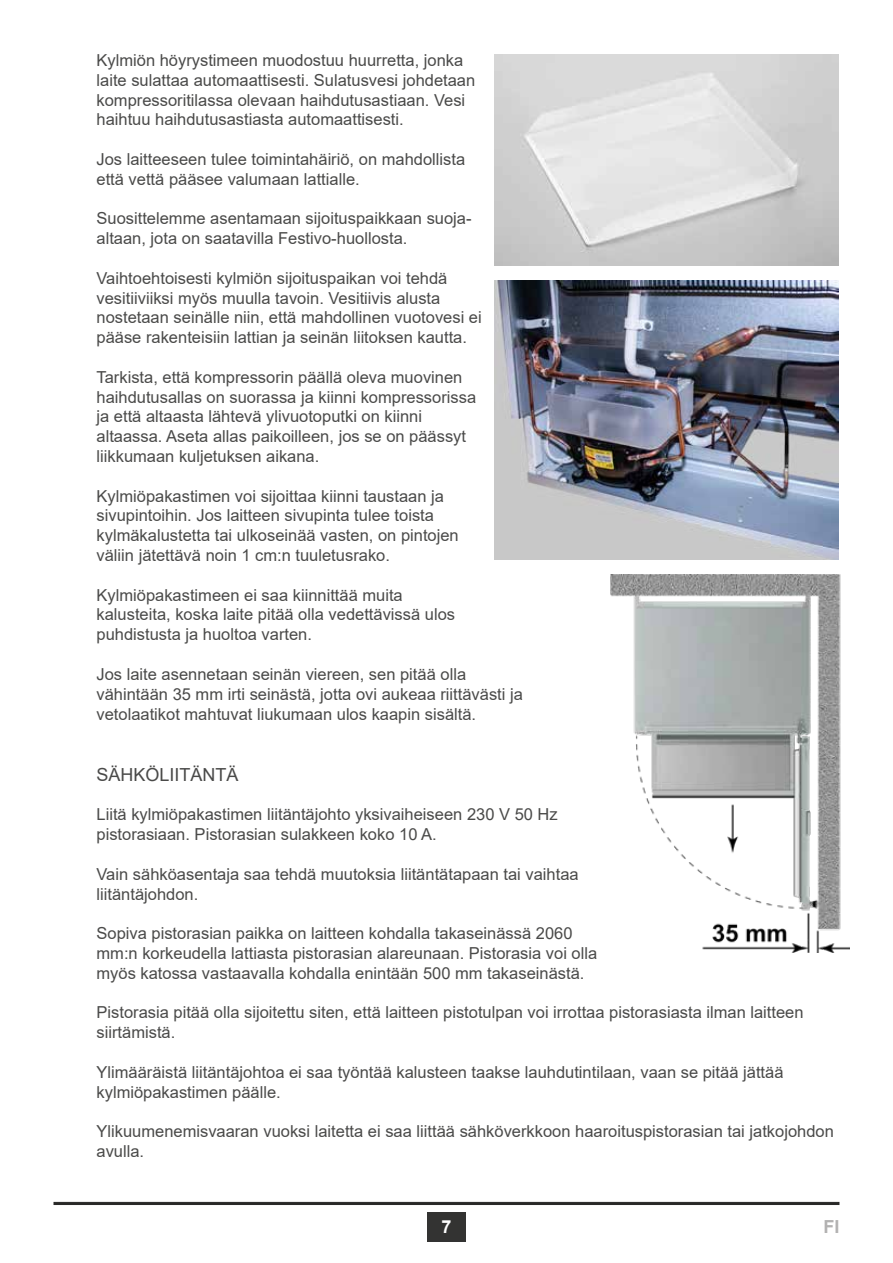
<style>
.page{position:relative;width:893px;height:1263px;background:#fff}
.page>*{position:absolute;margin:0;border:0;box-sizing:border-box;transform-origin:0 0}
.t1{font:18px "Arial";color:#4a4a49}
.t2{font:700 18px "Arial";color:#b3b2b2}
.t3{font:700 18px "Arial";color:#fff}
.t4{font:16.5px/19.8px "Arial";color:#4a4a49}
</style>
<div class="page">
<hr style="left:54px;top:1202px;width:785px;height:3px;background:#282827">
<div style="left:427px;top:1212px;width:39px;height:30px;background:#333332"></div>
<img style="left:495px;top:54px;width:344px;height:211px">
<img style="left:611px;top:574px;width:238px;height:378px">
<img style="left:495px;top:281px;width:344px;height:278px">
<p class="t4" style="left:97px;top:50px;width:380px">Kylmiön höyrystimeen muodostuu huurretta, jonka laite sulattaa automaattisesti. Sulatusvesi johdetaan kompressoritilassa olevaan haihdutusastiaan. Vesi haihtuu haihdutusastiasta automaattisesti.</p>
<p class="t4" style="left:97px;top:149px;width:370px">Jos laitteeseen tulee toimintahäiriö, on mahdollista että vettä pääsee valumaan lattialle.</p>
<p class="t4" style="left:97px;top:209px;width:377px">Suosittelemme asentamaan sijoituspaikkaan suoja&shy;altaan, jota on saatavilla Festivo-huollosta.</p>
<p class="t4" style="left:97px;top:268px;width:387px">Vaihtoehtoisesti kylmiön sijoituspaikan voi tehdä vesitiiviiksi myös muulla tavoin. Vesitiivis alusta nostetaan seinälle niin, että mahdollinen vuotovesi ei pääse rakenteisiin lattian ja seinän liitoksen kautta.</p>
<p class="t4" style="left:97px;top:367px;width:381px">Tarkista, että kompressorin päällä oleva muovinen haihdutusallas on suorassa ja kiinni kompressorissa ja että altaasta lähtevä ylivuotoputki on kiinni altaassa. Aseta allas paikoilleen, jos se on päässyt liikkumaan kuljetuksen aikana.</p>
<p class="t4" style="left:97px;top:486px;width:364px">Kylmiöpakastimen voi sijoittaa kiinni taustaan ja sivupintoihin. Jos laitteen sivupinta tulee toista kylmäkalustetta tai ulkoseinää vasten, on pintojen väliin jätettävä noin 1 cm:n tuuletusrako.</p>
<p class="t4" style="left:97px;top:585px;width:360px">Kylmiöpakastimeen ei saa kiinnittää muita kalusteita, koska laite pitää olla vedettävissä ulos puhdistusta ja huoltoa varten.</p>
<p class="t4" style="left:97px;top:664px;width:428px">Jos laite asennetaan seinän viereen, sen pitää olla vähintään 35 mm irti seinästä, jotta ovi aukeaa riittävästi ja vetolaatikot mahtuvat liukumaan ulos kaapin sisältä.</p>
<p class="t1" style="left:97px;top:762px;width:144px">SÄHKÖLIITÄNTÄ</p>
<p class="t4" style="left:97px;top:804px;width:463px">Liitä kylmiöpakastimen liitäntäjohto yksivaiheiseen 230 V 50 Hz pistorasiaan. Pistorasian sulakkeen koko 10 A.</p>
<p class="t4" style="left:97px;top:864px;width:484px">Vain sähköasentaja saa tehdä muutoksia liitäntätapaan tai vaihtaa liitäntäjohdon.</p>
<p class="t4" style="left:97px;top:923px;width:502px">Sopiva pistorasian paikka on laitteen kohdalla takaseinässä 2060 mm:n korkeudella lattiasta pistorasian alareunaan. Pistorasia voi olla myös katossa vastaavalla kohdalla enintään 500 mm takaseinästä.</p>
<p class="t4" style="left:97px;top:1002px;width:709px">Pistorasia pitää olla sijoitettu siten, että laitteen pistotulpan voi irrottaa pistorasiasta ilman laitteen siirtämistä.</p>
<p class="t4" style="left:97px;top:1062px;width:688px">Ylimääräistä liitäntäjohtoa ei saa työntää kalusteen taakse lauhdutintilaan, vaan se pitää jättää kylmiöpakastimen päälle.</p>
<p class="t4" style="left:97px;top:1121px;width:739px">Ylikuumenemisvaaran vuoksi laitetta ei saa liittää sähköverkkoon haaroituspistorasian tai jatkojohdon avulla.</p>
<p class="t3" style="left:441px;top:1214px;width:12px">7</p>
<p class="t2" style="left:823px;top:1214px;width:18px">FI</p>
</div>
